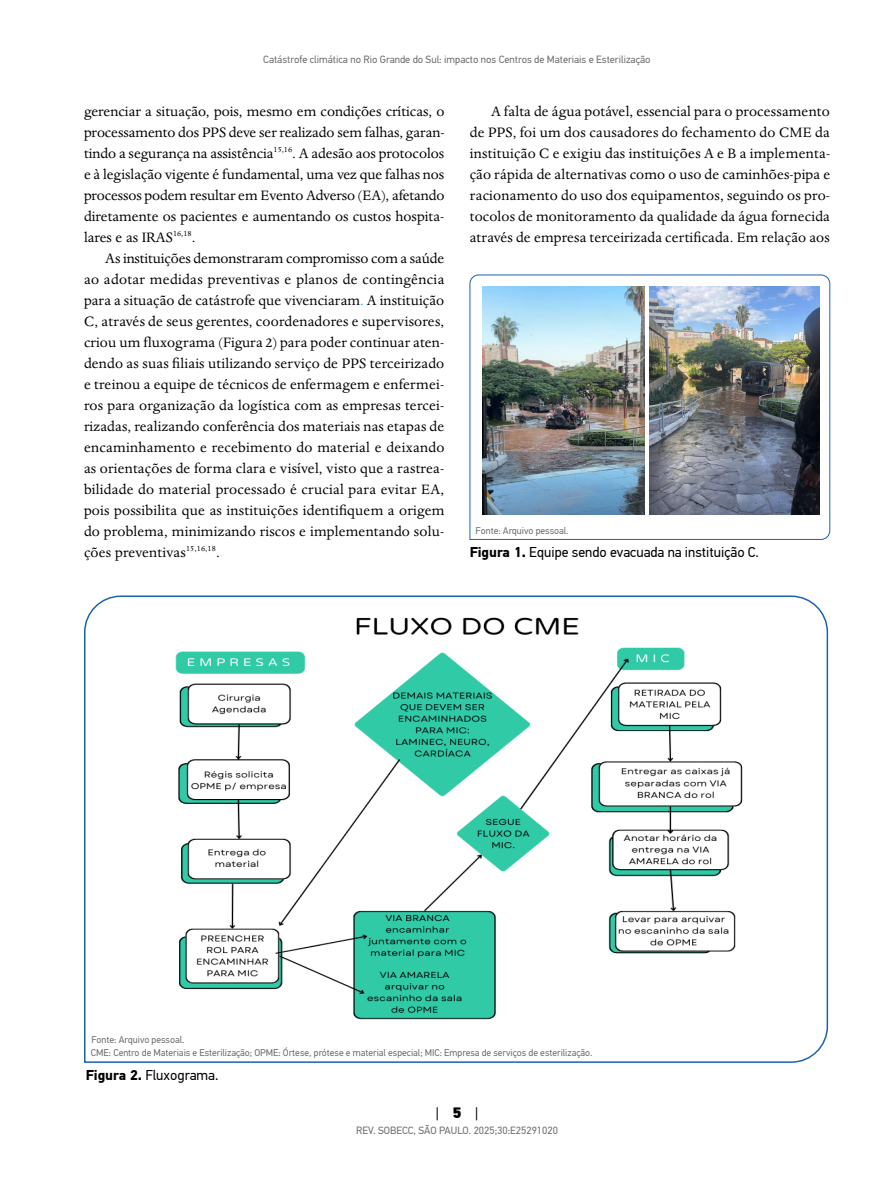
<style>
.page{position:relative;width:893px;height:1191px;background:#fff}
.page>*{position:absolute;margin:0;border:0;box-sizing:border-box;transform-origin:0 0}
.t1{font:15.75px/21px "Dante MT Std";letter-spacing:.01em;color:#000;text-align:justify}
.t2{font:15px "PF Din Text Pro";color:#000}
.t3{font:14.25px "PF Din Text Pro";color:#000}
.t4{font:10.5px "PF Din Text Pro";color:#6d6e71}
.t5{font:9.75px "PF Din Text Pro";color:#6d6e71}
.s1{color:#00b0f0}
.s2{font-weight:700}
.s3{font-weight:900}
</style>
<div class="page">
<svg style="left:84px;top:595px;width:745px;height:468px"></svg>
<img style="left:470px;top:274px;width:360px;height:266px">
<p class="t4" style="left:263px;top:53px;width:389px">Catástrofe climática no Rio Grande do Sul: impacto nos Centros de Materiais e Esterilização</p>
<p class="t1" style="left:84px;top:100px;width:362px">gerenciar a situação, pois, mesmo em condições críticas, o processamento dos PPS deve ser realizado sem falhas, garan&shy;tindo a segurança na assistência<sup>15,16</sup>. A adesão aos protocolos e à legislação vigente é fundamental, uma vez que falhas nos processos podem resultar em Evento Adverso (EA), afetando diretamente os pacientes e aumentando os custos hospita&shy;lares e as IRAS<sup>16,18</sup>.</p>
<p class="t1" style="left:84px;top:247px;width:362px;text-indent:21px">As instituições demonstraram compromisso com a saúde ao adotar medidas preventivas e planos de contingência para a situação de catástrofe que vivenciaram<span class="s1">.</span> A instituição C, através de seus gerentes, coordenadores e supervisores, criou um fluxograma (Figura 2) para poder continuar aten&shy;dendo as suas filiais utilizando serviço de PPS terceirizado e treinou a equipe de técnicos de enfermagem e enfermei&shy;ros para organização da logística com as empresas tercei&shy;rizadas, realizando conferência dos materiais nas etapas de encaminhamento e recebimento do material e deixando as orientações de forma clara e visível, visto que a rastrea&shy;bilidade do material processado é crucial para evitar EA, pois possibilita que as instituições identifiquem a origem do problema, minimizando riscos e implementando solu&shy;ções preventivas<sup>15,16,18</sup>.</p>
<p class="t1" style="left:470px;top:100px;width:362px;text-indent:21px">A falta de água potável, essencial para o processamento de PPS, foi um dos causadores do fechamento do CME da instituição C e exigiu das instituições A e B a implementa&shy;ção rápida de alternativas como o uso de caminhões-pipa e racionamento do uso dos equipamentos, seguindo os pro&shy;tocolos de monitoramento da qualidade da água fornecida através de empresa terceirizada certificada. Em relação aos</p>
<p class="t5" style="left:476px;top:524px;width:95px">Fonte: Arquivo pessoal.</p>
<p class="t3" style="left:470px;top:543px;width:291px"><span class="s2">Figura 1.</span> Equipe sendo evacuada na instituição C.</p>
<p class="t5" style="left:91px;top:1034px;width:95px">Fonte: Arquivo pessoal.</p>
<p class="t5" style="left:91px;top:1046px;width:503px">CME: Centro de Materiais e Esterilização; OPME: Órtese, prótese e material especial; MIC: Empresa de serviços de esterilização.</p>
<p class="t3" style="left:86px;top:1066px;width:134px"><span class="s2">Figura 2.</span> Fluxograma.</p>
<p class="t2" style="left:436px;top:1103px;width:44px">| <span class="s3">5</span> |</p>
<p class="t4" style="left:356px;top:1124px;width:203px">REV. SOBECC, SÃO PAULO. 2025;30:E25291020</p>
</div>
